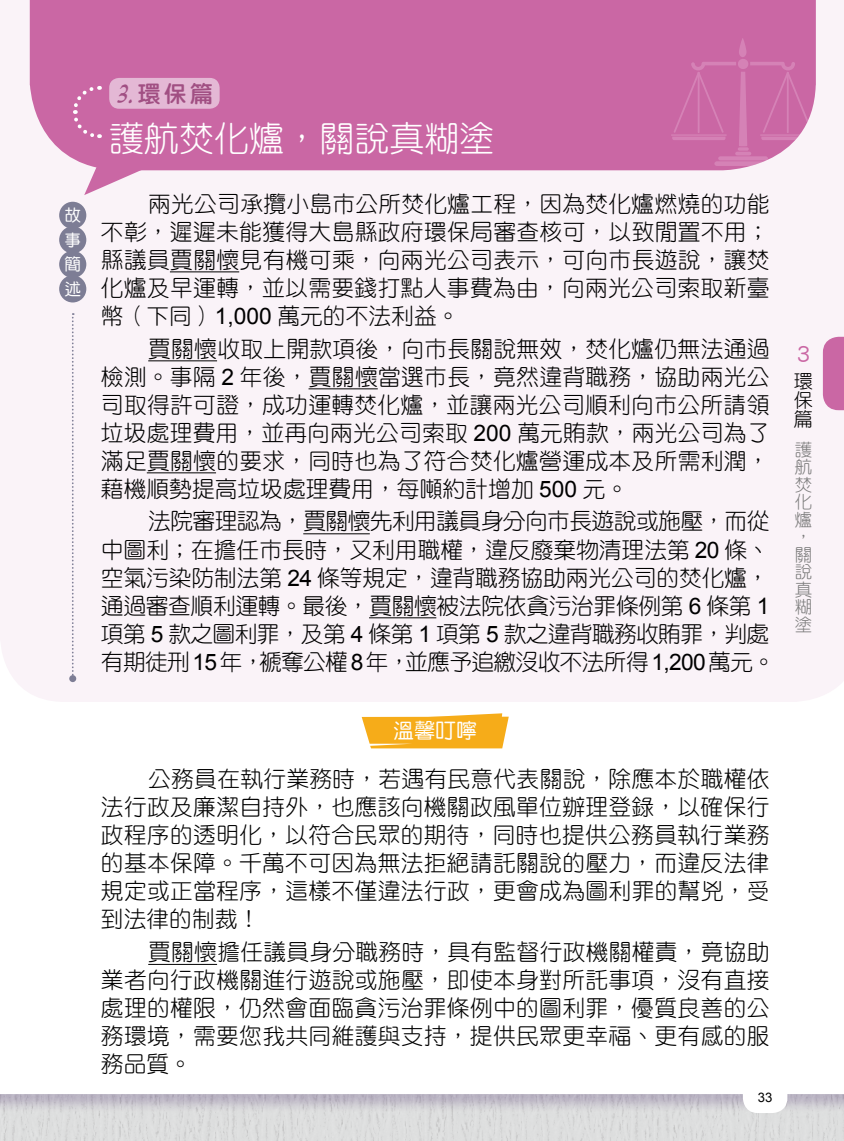
<style>
.page{position:relative;width:844px;height:1141px;background:#fff}
.page>*{position:absolute;margin:0;border:0;box-sizing:border-box;transform-origin:0 0}
.t1{font:35px "DF Yuan Std W3";color:#fff}
.t2{font:24.5px "DF Yuan Std W5";color:#ca67a4}
.t3{font:23.28px "DF Yuan Std W8";color:#a14f83}
.t4{font:22.75px/28px "DF Yuan Std W3";color:#000;text-align:justify}
.t5{font:21px "DF Yuan Std W5";color:#fff}
.t6{font:19.25px/19.2px "DF Yuan Std W3";color:#000;text-align:justify}
.t7{font:17.5px/17.5px "DF Yuan Std W3";color:#7d7d7d}
.t8{font:16.62px/24.5px "DF Yuan Std W5";color:#fff;text-align:justify}
.t9{font:13.12px "Arial";color:#000}
.s1{font-family:"AR Script 3";font-weight:700;font-size:26.25px}
.s2{font-family:"Arial"}
</style>
<div class="page">
<div style="left:0;top:0;width:843px;height:702px;background:#faf3f8"></div>
<div style="left:30px;top:0;width:785px;height:170px;background:#ca67a4"></div>
<svg style="left:737px;top:147px;width:11px;height:4px"></svg>
<hr style="left:735px;top:152px;width:16px;height:3px;background:#efefef;border-radius:2px">
<hr style="left:718px;top:156px;width:49px;height:4px;background:#d582b6;border-radius:2px">
<svg style="left:714px;top:161px;width:56px;height:5px"></svg>
<hr style="left:670px;top:134px;width:56px;height:2px;background:#efefef">
<hr style="left:760px;top:134px;width:55px;height:2px;background:#efefef">
<svg style="left:672px;top:38px;width:142px;height:108px;background:#cc6ea8"></svg>
<div style="left:109px;top:78px;width:110px;height:31px;background:#e4b8d5;border-radius:10px"></div>
<svg style="left:71px;top:84px;width:100px;height:111px"></svg>
<div style="left:59px;top:202px;width:27px;height:27px;background:#7d7d95;border-radius:50%"></div>
<div style="left:59px;top:226px;width:27px;height:27px;background:#7d7d95;border-radius:50%"></div>
<div style="left:59px;top:251px;width:27px;height:27px;background:#7d7d95;border-radius:50%"></div>
<div style="left:59px;top:275px;width:27px;height:27px;background:#7d7d95;border-radius:50%"></div>
<hr style="left:170px;top:272px;width:69px;height:1px;background:#000">
<hr style="left:148px;top:361px;width:69px;height:1px;background:#000">
<hr style="left:308px;top:389px;width:69px;height:1px;background:#000">
<hr style="left:147px;top:473px;width:69px;height:1px;background:#000">
<hr style="left:303px;top:533px;width:66px;height:1px;background:#000">
<hr style="left:369px;top:617px;width:67px;height:1px;background:#000">
<hr style="left:148px;top:964px;width:69px;height:1px;background:#000">
<svg style="left:361px;top:713px;width:147px;height:35px;background:#f7b739"></svg>
<svg style="left:72px;top:313px;width:2px;height:362px"></svg>
<div style="left:69px;top:675px;width:7px;height:7px;background:#7d7d95;border-radius:50%"></div>
<svg style="left:822px;top:337px;width:21px;height:73px;background:#cf75ac"></svg>
<div style="left:0;top:1093px;width:843px;height:48px;background:#492673;opacity:.25"></div>
<div style="left:742px;top:1076px;width:45px;height:37px;background:#fff;border-radius:15px"></div>
<p class="t8" style="left:64px;top:203px;width:17px">故事簡述</p>
<p class="t3" style="left:117px;top:81px;width:98px"><span class="s1">3.</span>環保篇</p>
<h1 class="t1" style="left:109px;top:119px;width:387px">護航焚化爐，關說真糊塗</h1>
<p class="t4" style="left:101px;top:189px;width:670px;text-indent:47px">兩光公司承攬小島市公所焚化爐工程，因為焚化爐燃燒的功能不彰，遲遲未能獲得大島縣政府環保局審查核可，以致閒置不用；縣議員賈關懷見有機可乘，向兩光公司表示，可向市長遊說，讓焚化爐及早運轉，並以需要錢打點人事費為由，向兩光公司索取新臺幣（下同）<span class="s2">1,000</span> 萬元的不法利益。</p>
<p class="t4" style="left:101px;top:334px;width:670px;text-indent:47px">賈關懷收取上開款項後，向市長關說無效，焚化爐仍無法通過檢測。事隔 <span class="s2">2</span> 年後，賈關懷當選市長，竟然違背職務，協助兩光公司取得許可證，成功運轉焚化爐，並讓兩光公司順利向市公所請領垃圾處理費用，並再向兩光公司索取 <span class="s2">200</span> 萬元賄款，兩光公司為了滿足賈關懷的要求，同時也為了符合焚化爐營運成本及所需利潤，藉機順勢提高垃圾處理費用，每噸約計增加 <span class="s2">500</span> 元。</p>
<p class="t4" style="left:101px;top:507px;width:675px;text-align:left;text-indent:47px">法院審理認為，賈關懷先利用議員身分向市長遊說或施壓，而從中圖利；在擔任市長時，又利用職權，違反廢棄物清理法第 <span class="s2">20</span> 條、空氣污染防制法第 <span class="s2">24</span> 條等規定，違背職務協助兩光公司的焚化爐，通過審查順利運轉。最後，賈關懷被法院依貪污治罪條例第 <span class="s2">6</span> 條第 <span class="s2">1</span>項第 <span class="s2">5</span> 款之圖利罪，及第 <span class="s2">4</span> 條第 <span class="s2">1</span> 項第 <span class="s2">5</span> 款之違背職務收賄罪，判處有期徒刑<span class="s2">15</span>年，褫奪公權<span class="s2">8</span>年，並應予追繳沒收不法所得<span class="s2">1,200</span>萬元。</p>
<p class="t5" style="left:393px;top:719px;width:85px">溫馨叮嚀</p>
<p class="t4" style="left:101px;top:765px;width:670px;text-indent:47px">公務員在執行業務時，若遇有民意代表關說，除應本於職權依法行政及廉潔自持外，也應該向機關政風單位辦理登錄，以確保行政程序的透明化，以符合民眾的期待，同時也提供公務員執行業務的基本保障。千萬不可因為無法拒絕請託關說的壓力，而違反法律規定或正當程序，這樣不僅違法行政，更會成為圖利罪的幫兇，受到法律的制裁！</p>
<p class="t4" style="left:101px;top:937px;width:670px;text-indent:47px">賈關懷擔任議員身分職務時，具有監督行政機關權責，竟協助業者向行政機關進行遊說或施壓，即使本身對所託事項，沒有直接處理的權限，仍然會面臨貪污治罪條例中的圖利罪，優質良善的公務環境，需要您我共同維護與支持，提供民眾更幸福、更有感的服務品質。</p>
<p class="t9" style="left:757px;top:1089px;width:16px">33</p>
<p class="t2" style="left:796px;top:340px;width:15px">3</p>
<p class="t6" style="left:793px;top:371px;width:20px">環保篇</p>
<p class="t7" style="left:794px;top:440px;width:18px">護航焚化爐，關說真糊塗</p>
</div>
